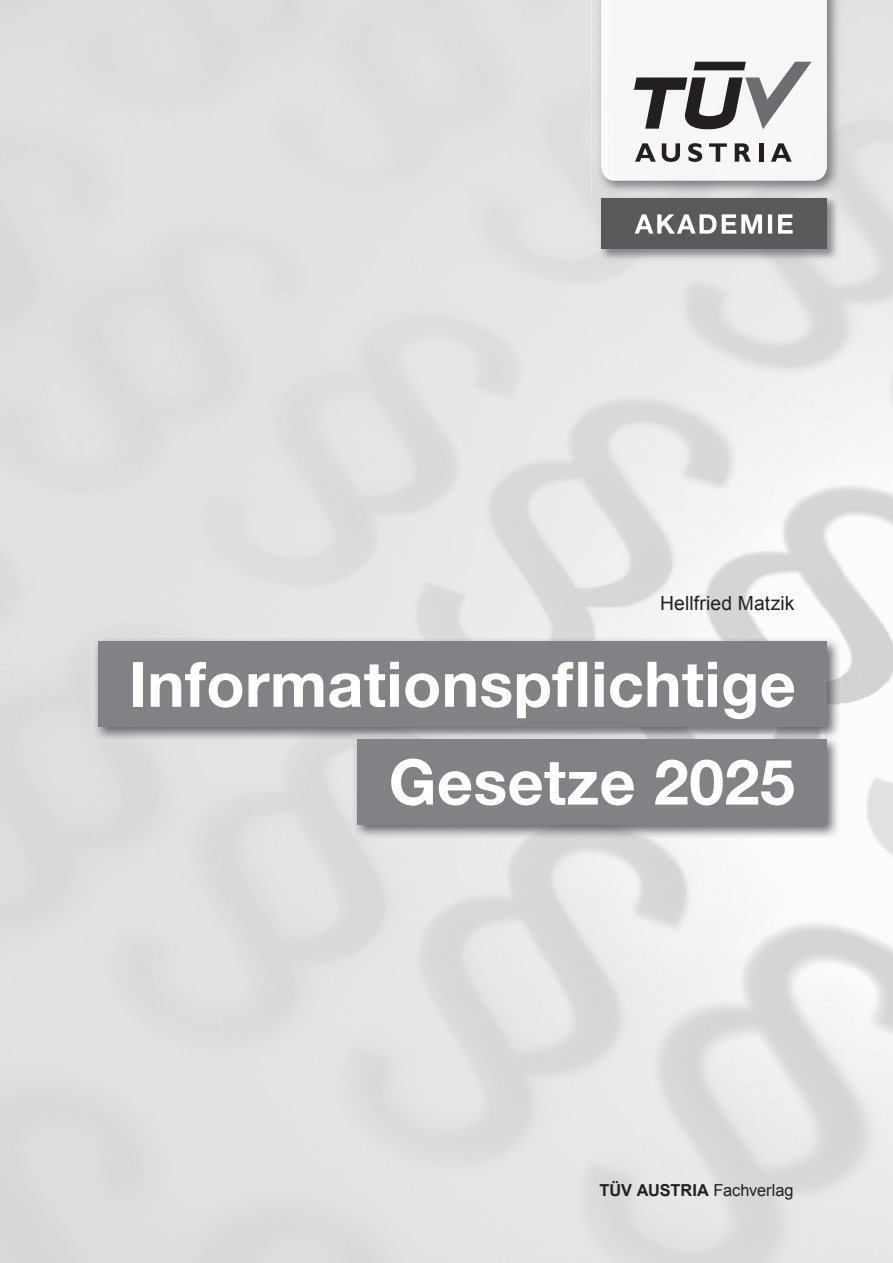
<style>
.page{position:relative;width:893px;height:1263px;background:#fff}
.page>*{position:absolute;margin:0;border:0;box-sizing:border-box;transform-origin:0 0}
.t1{font:700 63px/97.8px "Helvetica Neue LT Std";letter-spacing:.005em;color:#fff;text-align:right}
.t2{font:19.5px "Arial";letter-spacing:.005em;color:#231f20}
.t3{font:700 16.5px "Arial";color:#231f20}
.s1{font-weight:400}
</style>
<div class="page">
<img style="left:841px;top:0;width:52px;height:1263px">
<img style="left:93px;top:637px;width:748px;height:104px">
<div style="left:98px;top:642px;width:728px;height:85px;background:#808285"></div>
<img style="left:352px;top:734px;width:489px;height:105px">
<div style="left:357px;top:739px;width:469px;height:86px;background:#808285"></div>
<img style="left:591px;top:0;width:254px;height:198px">
<div style="left:601px;top:0;width:226px;height:180px;background:#f6f6f7"></div>
<img style="left:597px;top:193px;width:244px;height:70px">
<div style="left:601px;top:198px;width:226px;height:51px;background:#58595b"></div>
<svg style="left:635px;top:214px;width:158px;height:20px"></svg>
<svg style="left:635px;top:143px;width:21px;height:19px"></svg>
<svg style="left:662px;top:143px;width:18px;height:19px"></svg>
<svg style="left:688px;top:143px;width:14px;height:19px"></svg>
<svg style="left:709px;top:143px;width:18px;height:19px"></svg>
<svg style="left:735px;top:143px;width:16px;height:19px"></svg>
<hr style="left:759px;top:143px;width:4px;height:19px;background:#231f20">
<svg style="left:771px;top:143px;width:21px;height:19px"></svg>
<svg style="left:634px;top:62px;width:178px;height:67px"></svg>
<p class="t2" style="left:660px;top:590px;width:136px">Hellfried Matzik</p>
<p class="t1" style="left:128px;top:634px;width:669px">Informationspflichtige<br>Gesetze 2025</p>
<p class="t3" style="left:599px;top:1179px;width:196px">TÜV AUSTRIA <span class="s1">Fachverlag</span></p>
</div>
